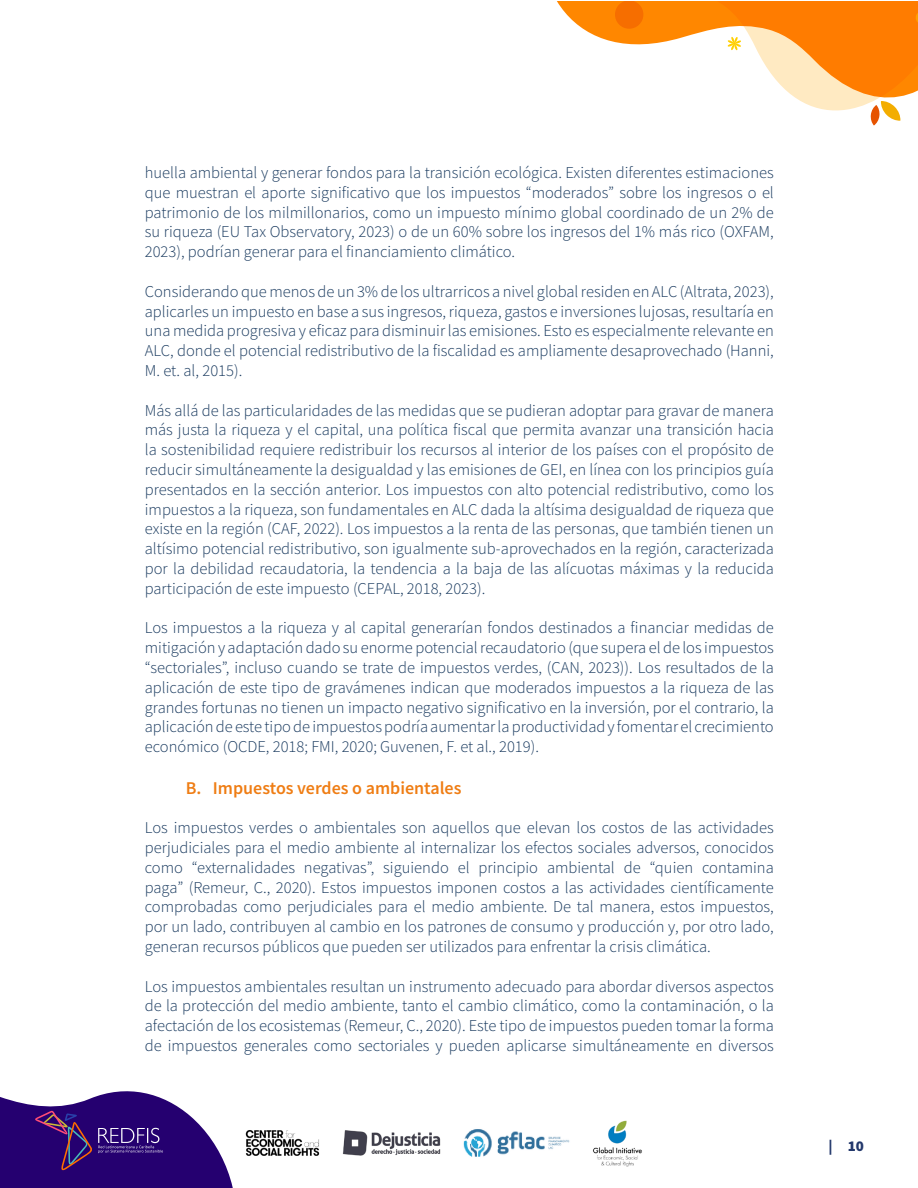
<style>
.page{position:relative;width:918px;height:1188px;background:#fff}
.page>*{position:absolute;margin:0;border:0;box-sizing:border-box;transform-origin:0 0}
.t1{font:600 18px "Source Sans Pro";color:#ef7d14}
.t2{font:300 16.5px/19.8px "Source Sans Pro";color:#18395e;text-align:justify}
.t3{font:900 15px "Source Sans Pro";color:#23386c}
</style>
<div class="page">
<svg style="left:557px;top:1px;width:285px;height:110px"></svg>
<svg style="left:615px;top:1px;width:28px;height:28px"></svg>
<svg style="left:717px;top:25px;width:201px;height:85px"></svg>
<svg style="left:717px;top:1px;width:201px;height:24px;background:#ff7c00"></svg>
<svg style="left:870px;top:101px;width:31px;height:25px"></svg>
<svg style="left:727px;top:37px;width:14px;height:14px"></svg>
<svg style="left:0;top:1091px;width:233px;height:97px"></svg>
<img style="left:342px;top:1130px;width:99px;height:26px">
<img style="left:593px;top:1120px;width:49px;height:47px">
<img style="left:245px;top:1130px;width:75px;height:26px">
<img style="left:463px;top:1129px;width:107px;height:28px">
<p class="t2" style="left:145px;top:163px;width:631px">huella ambiental y generar fondos para la transición ecológica. Existen diferentes estimaciones que muestran el aporte significativo que los impuestos “moderados” sobre los ingresos o el patrimonio de los milmillonarios, como un impuesto mínimo global coordinado de un 2% de su riqueza (EU Tax Observatory, 2023) o de un 60% sobre los ingresos del 1% más rico (OXFAM, 2023), podrían generar para el financiamiento climático.</p>
<p class="t2" style="left:145px;top:282px;width:631px">Considerando que menos de un 3% de los ultrarricos a nivel global residen en ALC (Altrata, 2023), aplicarles un impuesto en base a sus ingresos, riqueza, gastos e inversiones lujosas, resultaría en una medida progresiva y eficaz para disminuir las emisiones. Esto es especialmente relevante en ALC, donde el potencial redistributivo de la fiscalidad es ampliamente desaprovechado (Hanni, M. et. al, 2015).</p>
<p class="t2" style="left:145px;top:400px;width:631px">Más allá de las particularidades de las medidas que se pudieran adoptar para gravar de manera más justa la riqueza y el capital, una política fiscal que permita avanzar una transición hacia la sostenibilidad requiere redistribuir los recursos al interior de los países con el propósito de reducir simultáneamente la desigualdad y las emisiones de GEI, en línea con los principios guía presentados en la sección anterior. Los impuestos con alto potencial redistributivo, como los impuestos a la riqueza, son fundamentales en ALC dada la altísima desigualdad de riqueza que existe en la región (CAF, 2022). Los impuestos a la renta de las personas, que también tienen un altísimo potencial redistributivo, son igualmente sub-aprovechados en la región, caracterizada por la debilidad recaudatoria, la tendencia a la baja de las alícuotas máximas y la reducida participación de este impuesto (CEPAL, 2018, 2023).</p>
<p class="t2" style="left:145px;top:618px;width:631px">Los impuestos a la riqueza y al capital generarían fondos destinados a financiar medidas de mitigación y adaptación dado su enorme potencial recaudatorio (que supera el de los impuestos “sectoriales”, incluso cuando se trate de impuestos verdes, (CAN, 2023)). Los resultados de la aplicación de este tipo de gravámenes indican que moderados impuestos a la riqueza de las grandes fortunas no tienen un impacto negativo significativo en la inversión, por el contrario, la aplicación de este tipo de impuestos podría aumentar la productividad y fomentar el crecimiento económico (OCDE, 2018; FMI, 2020; Guvenen, F. et al., 2019).</p>
<p class="t1" style="left:186px;top:776px;width:277px">B. Impuestos verdes o ambientales</p>
<p class="t2" style="left:145px;top:818px;width:631px">Los impuestos verdes o ambientales son aquellos que elevan los costos de las actividades perjudiciales para el medio ambiente al internalizar los efectos sociales adversos, conocidos como “externalidades negativas”, siguiendo el principio ambiental de “quien contamina paga” (Remeur, C., 2020). Estos impuestos imponen costos a las actividades científicamente comprobadas como perjudiciales para el medio ambiente. De tal manera, estos impuestos, por un lado, contribuyen al cambio en los patrones de consumo y producción y, por otro lado, generan recursos públicos que pueden ser utilizados para enfrentar la crisis climática.</p>
<p class="t2" style="left:145px;top:976px;width:631px">Los impuestos ambientales resultan un instrumento adecuado para abordar diversos aspectos de la protección del medio ambiente, tanto el cambio climático, como la contaminación, o la afectación de los ecosistemas (Remeur, C., 2020). Este tipo de impuestos pueden tomar la forma de impuestos generales como sectoriales y pueden aplicarse simultáneamente en diversos</p>
<p class="t3" style="left:829px;top:1136px;width:37px">| 10</p>
</div>
